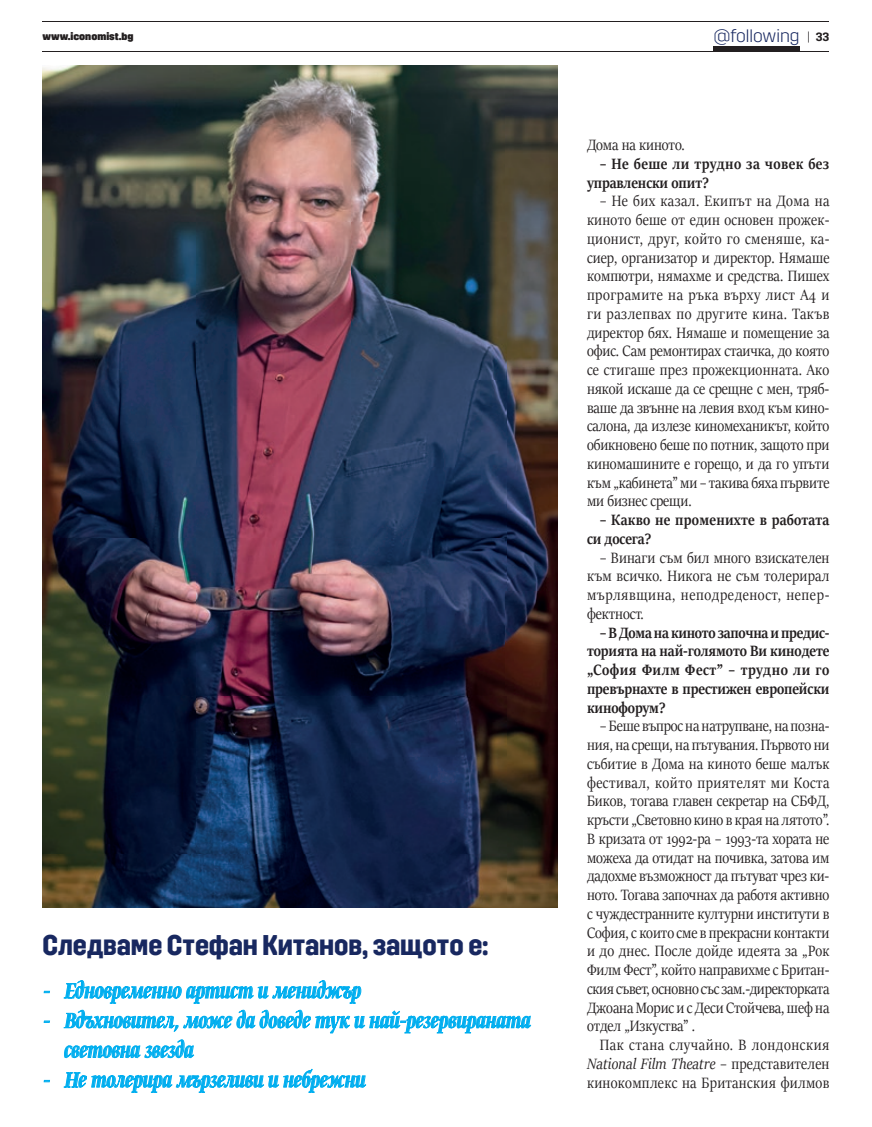
<style>
.page{position:relative;width:872px;height:1127px;background:#fff}
.page>*{position:absolute;margin:0;border:0;box-sizing:border-box;transform-origin:0 0}
.t1{font:700 28.5px "Trim";letter-spacing:-.005em;color:#182860;scale:.89 1}
.t2{font:24.75px/29.7px "Greta Gra Nar Pro Med Ita";letter-spacing:-.015em;color:#00aeef;scale:.95 1}
.t3{font:300 18px "Trim";color:#182860}
.t4{font:16.8px/18.8px "Sitka Banner";letter-spacing:-.005em;color:#231f20;text-align:justify;scale:.88 1}
.t5{font:700 16.8px/18.8px "Sitka Banner";letter-spacing:-.005em;color:#231f20;text-align:justify;scale:.88 1}
.t6{font:700 16.8px/18.8px "Sitka Banner";letter-spacing:.015em;color:#231f20;scale:.88 1}
.t7{font:700 16.8px/18.8px "Sitka Banner";letter-spacing:.02em;color:#231f20;scale:.88 1}
.t8{font:600 12px "Trim";color:#231f20}
.t9{font:800 10.5px "Trim";color:#231f20}
.s1{font-weight:300}
.s2{font-style:italic}
</style>
<div class="page">
<hr style="left:43px;top:21px;width:786px;height:1px;background:#231f20">
<hr style="left:43px;top:51px;width:786px;height:1px;background:#231f20">
<img style="left:43px;top:65px;width:514px;height:842px">
<hr style="left:713px;top:47px;width:86px;height:4px;background:#231f20">
<svg style="left:44px;top:991px;width:6px;height:2px"></svg>
<svg style="left:64px;top:980px;width:297px;height:23px"></svg>
<svg style="left:64px;top:1010px;width:467px;height:23px"></svg>
<svg style="left:64px;top:1039px;width:130px;height:19px"></svg>
<svg style="left:44px;top:1080px;width:6px;height:2px"></svg>
<svg style="left:64px;top:1069px;width:302px;height:24px"></svg>
<p class="t3" style="left:713px;top:25px;width:88px">@following</p>
<p class="t9" style="left:43px;top:30px;width:93px">www.iconomist.bg</p>
<p class="t8" style="left:807px;top:30px;width:24px"><span class="s1">|</span> 33</p>
<h1 class="t1" style="left:43px;top:929px;width:502px">Следваме Стефан Китанов, защото e:</h1>
<h2 class="t2" style="left:43px;top:976px;width:336px">- Едновременно артист и мениджър</h2>
<h2 class="t2" style="left:64px;top:1006px;width:493px;text-indent:-21px">- Вдъхновител, може да доведе тук и най-резервираната световна звезда</h2>
<h2 class="t2" style="left:43px;top:1066px;width:341px">- Не толерира мързеливи и небрежни</h2>
<p class="t4" style="left:587px;top:135px;width:113px">Дома на киното.</p>
<p class="t6" style="left:587px;top:153px;width:277px;text-indent:13px">– Не беше ли трудно за човек без управленски опит?</p>
<p class="t4" style="left:587px;top:191px;width:277px;text-indent:13px">– Не бих казал. Екипът на Дома на киното беше от един основен прожек&shy;ционист, друг, който го сменяше, ка&shy;сиер, организатор и директор. Нямаше компютри, нямахме и средства. Пишех програмите на ръка върху лист А4 и ги разлепвах по другите кина. Такъв директор бях. Нямаше и помещение за офис. Сам ремонтирах стаичка, до която се стигаше през прожекционната. Ако някой искаше да се срещне с мен, тряб&shy;ваше да звънне на левия вход към кино&shy;салона, да излезе киномеханикът, който обикновено беше по потник, защото при киномашините е горещо, и да го упъти към „кабинета” ми – такива бяха първите ми бизнес срещи.</p>
<p class="t7" style="left:587px;top:509px;width:277px;text-indent:13px">– Какво не променихте в работата си досега?</p>
<p class="t4" style="left:587px;top:547px;width:277px;text-indent:13px">– Винаги съм бил много взискателен към всичко. Никога не съм толерирал мърлявщина, неподреденост, непер&shy;фектност.</p>
<p class="t5" style="left:587px;top:622px;width:277px;text-indent:13px">– В Дома на киното започна и предис&shy;торията на най-голямото Ви кинодете „София Филм Фест” – трудно ли го превърнахте в престижен европейски кинофорум?</p>
<p class="t4" style="left:587px;top:716px;width:277px;text-indent:13px">– Беше въпрос на натрупване, на позна&shy;ния, на срещи, на пътувания. Първото ни събитие в Дома на киното беше малък фестивал, който приятелят ми Коста Биков, тогава главен секретар на СБФД, кръсти „Световно кино в края на лятото”.<br>В кризата от 1992-ра – 1993-та хората не можеха да отидат на почивка, затова им дадохме възможност да пътуват чрез ки&shy;ното. Тогава започнах да работя активно с чуждестранните културни институти в София, с които сме в прекрасни контакти и до днес. После дойде идеята за „Рок Филм Фест”, който направихме с Британ&shy;ския съвет, основно със зам.-директорката Джоана Морис и с Деси Стойчева, шеф на отдел „Изкуства” .</p>
<p class="t4" style="left:587px;top:1035px;width:277px;text-indent:13px">Пак стана случайно. В лондонския <span class="s2">National Film Theatre</span> – представителен кинокомплекс на Британския филмов</p>
</div>
